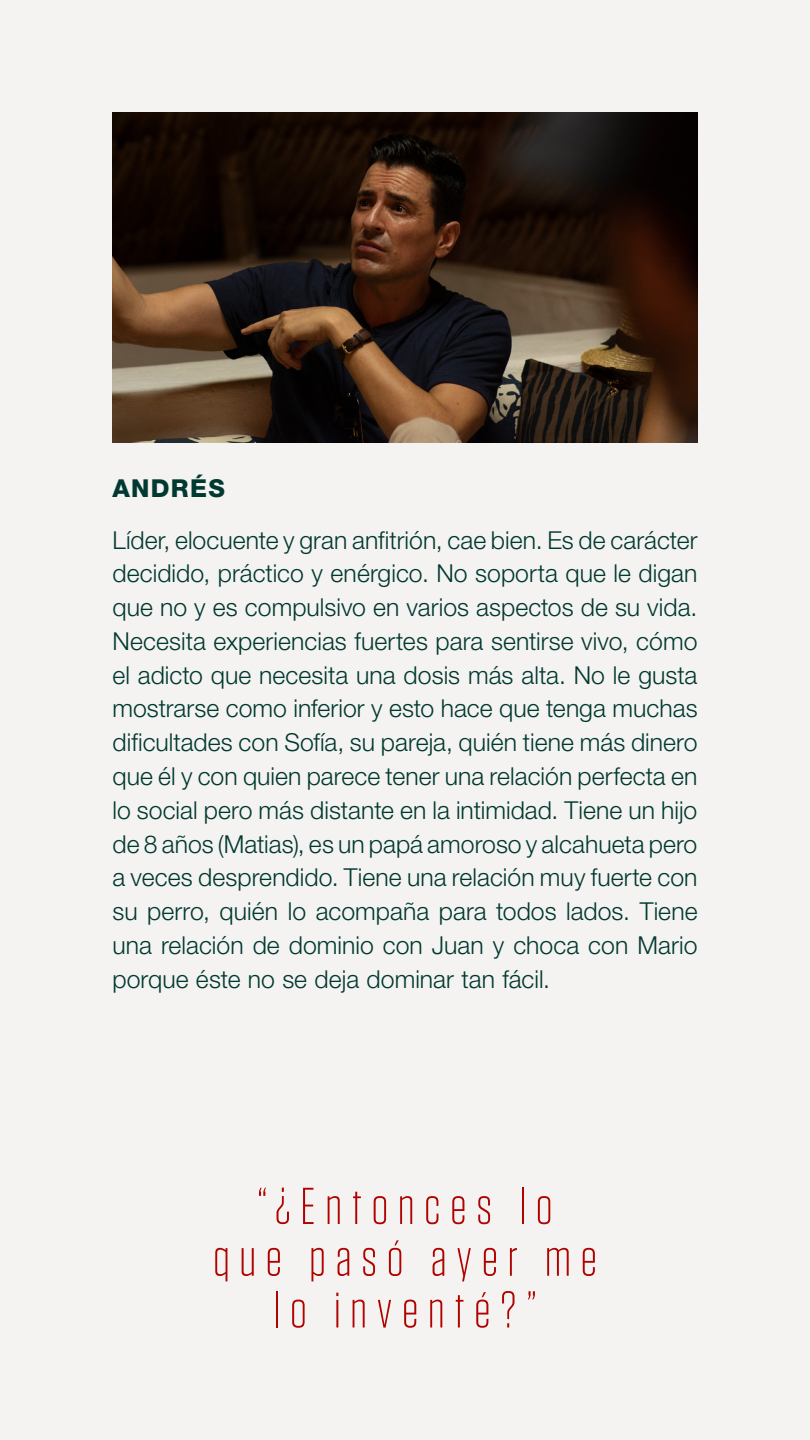
<style>
.page{position:relative;width:810px;height:1440px;background:#f5f3f1}
.page>*{position:absolute;margin:0;border:0;box-sizing:border-box;transform-origin:0 0}
.t1{font:300 51.75px/51.8px "Tungsten";letter-spacing:.18em;color:#ae0300;text-align:center}
.t2{font:300 24.75px/33.8px "Helvetica Neue LT Std";color:#003930;text-align:justify}
.t3{font:800 24.75px "Helvetica Neue LT Std";letter-spacing:.055em;color:#003930}
</style>
<div class="page">
<img style="left:112px;top:112px;width:585px;height:330px">
<p class="t3" style="left:112px;top:473px;width:114px">ANDRÉS</p>
<p class="t2" style="left:112px;top:522px;width:587px">Líder, elocuente y gran anfitrión, cae bien. Es de carácter decidido, práctico y enérgico. No soporta que le digan que no y es compulsivo en varios aspectos de su vida.<br>Necesita experiencias fuertes para sentirse vivo, cómo el adicto que necesita una dosis más alta. No le gusta mostrarse como inferior y esto hace que tenga muchas dificultades con Sofía, su pareja, quién tiene más dinero que él y con quien parece tener una relación perfecta en lo social pero más distante en la intimidad. Tiene un hijo de 8 años (Matias), es un papá amoroso y alcahueta pero a veces desprendido. Tiene una relación muy fuerte con su perro, quién lo acompaña para todos lados. Tiene una relación de dominio con Juan y choca con Mario porque éste no se deja dominar tan fácil.</p>
<h1 class="t1" style="left:213px;top:1181px;width:386px">“¿Entonces lo<br>que pasó ayer me lo inventé?”</h1>
</div>
